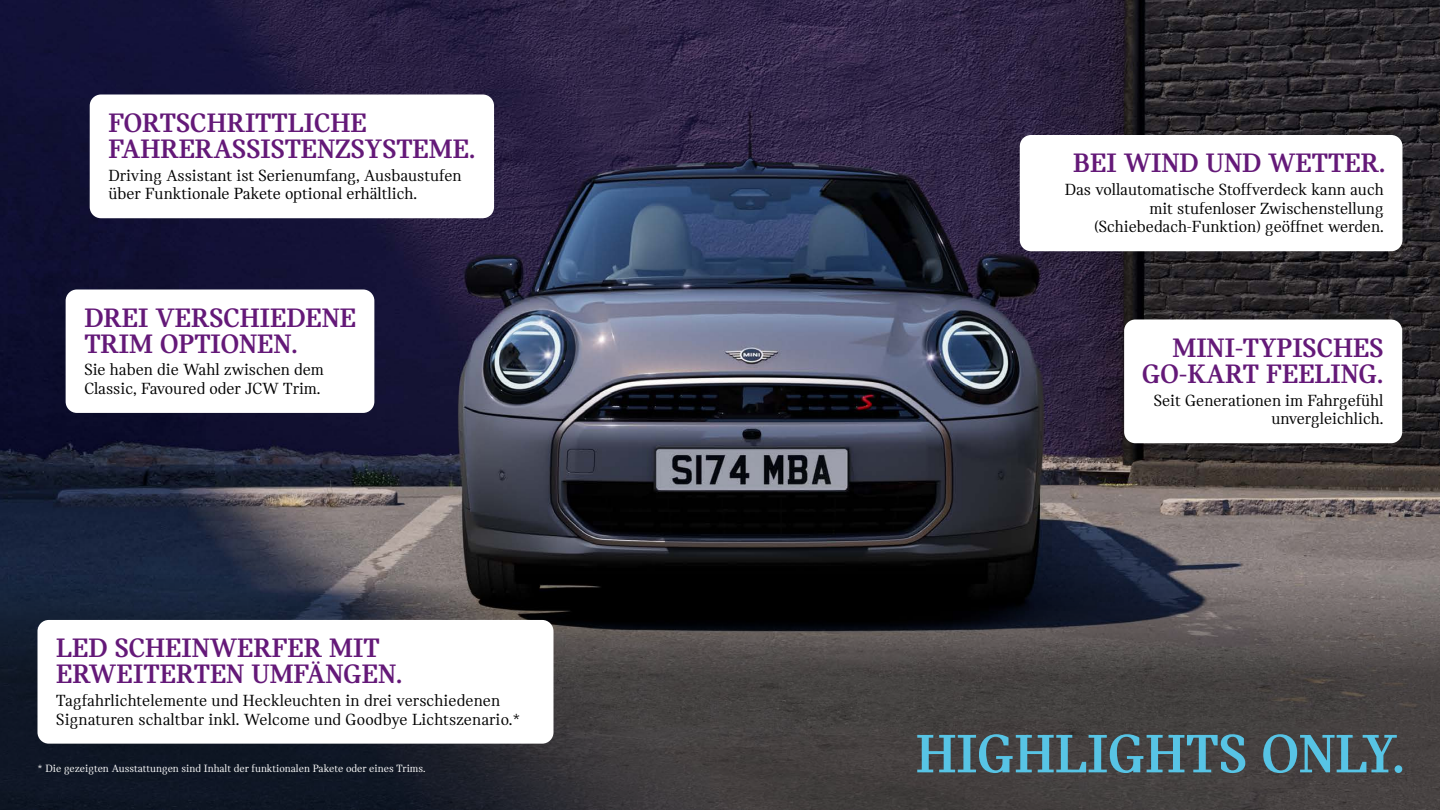
<style>
.page{position:relative;width:1440px;height:810px;background:#fff}
.page>*{position:absolute;margin:0;border:0;box-sizing:border-box;transform-origin:0 0}
.t1{font:57.75px "MINI Serif Headline";color:#57c4e5}
.t2{font:28.5px/26.2px "MINI Serif Headline";color:#641978}
.t3{font:17.25px/18.8px "MINI Serif";color:#000}
.t4{font:11.25px "MINI Serif";color:#fff}
</style>
<div class="page">
<img style="left:0;top:0;width:1440px;height:536px">
<svg style="left:0;top:536px;width:1440px;height:274px;background:#38383c"></svg>
<div style="left:1020px;top:135px;width:383px;height:116px;background:#fff;border-radius:11px"></div>
<div style="left:1124px;top:320px;width:278px;height:123px;background:#fff;border-radius:11px"></div>
<div style="left:38px;top:620px;width:516px;height:124px;background:#fff;border-radius:11px"></div>
<div style="left:90px;top:94px;width:404px;height:124px;background:#fff;border-radius:11px"></div>
<div style="left:66px;top:290px;width:308px;height:123px;background:#fff;border-radius:11px"></div>
<h2 class="t2" style="left:108px;top:109px;width:368px">FORTSCHRITTLICHE<br>FAHRERASSISTENZSYSTEME.</h2>
<p class="t3" style="left:108px;top:166px;width:355px">Driving Assistant ist Serienumfang, Ausbaustufen über Funktionale Pakete optional erhältlich.</p>
<h2 class="t2" style="left:84px;top:304px;width:273px;line-height:26px">DREI VERSCHIEDENE<br>TRIM OPTIONEN.</h2>
<p class="t3" style="left:84px;top:360px;width:241px">Sie haben die Wahl zwischen dem<br>Classic, Favoured oder JCW Trim.</p>
<h2 class="t2" style="left:56px;top:635px;width:325px">LED SCHEINWERFER MIT</h2>
<h2 class="t2" style="left:56px;top:661px;width:348px">ERWEITERTEN UMFÄNGEN.</h2>
<p class="t3" style="left:56px;top:691px;width:466px">Tagfahrlichtelemente und Heckleuchten in drei verschiedenen<br>Signaturen schaltbar inkl. Welcome und Goodbye Lichtszenario.*</p>
<p class="t4" style="left:38px;top:763px;width:390px">* Die gezeigten Ausstattungen sind Inhalt der funktionalen Pakete oder eines Trims.</p>
<h2 class="t2" style="left:1073px;top:150px;width:313px">BEI WIND UND WETTER.</h2>
<p class="t3" style="left:1065px;top:180px;width:320px;text-align:right">Das vollautomatische Stoffverdeck kann auch mit stufenloser Zwischenstellung (Schiebedach-Funktion) geöffnet werden.</p>
<h2 class="t2" style="left:1173px;top:334px;width:212px">MINI-TYPISCHES</h2>
<h2 class="t2" style="left:1142px;top:361px;width:243px">GO-KART FEELING.</h2>
<p class="t3" style="left:1154px;top:391px;width:231px;text-align:right">Seit Generationen im Fahrgefühl unvergleichlich.</p>
<h1 class="t1" style="left:916px;top:722px;width:490px">HIGHLIGHTS ONLY.</h1>
</div>
